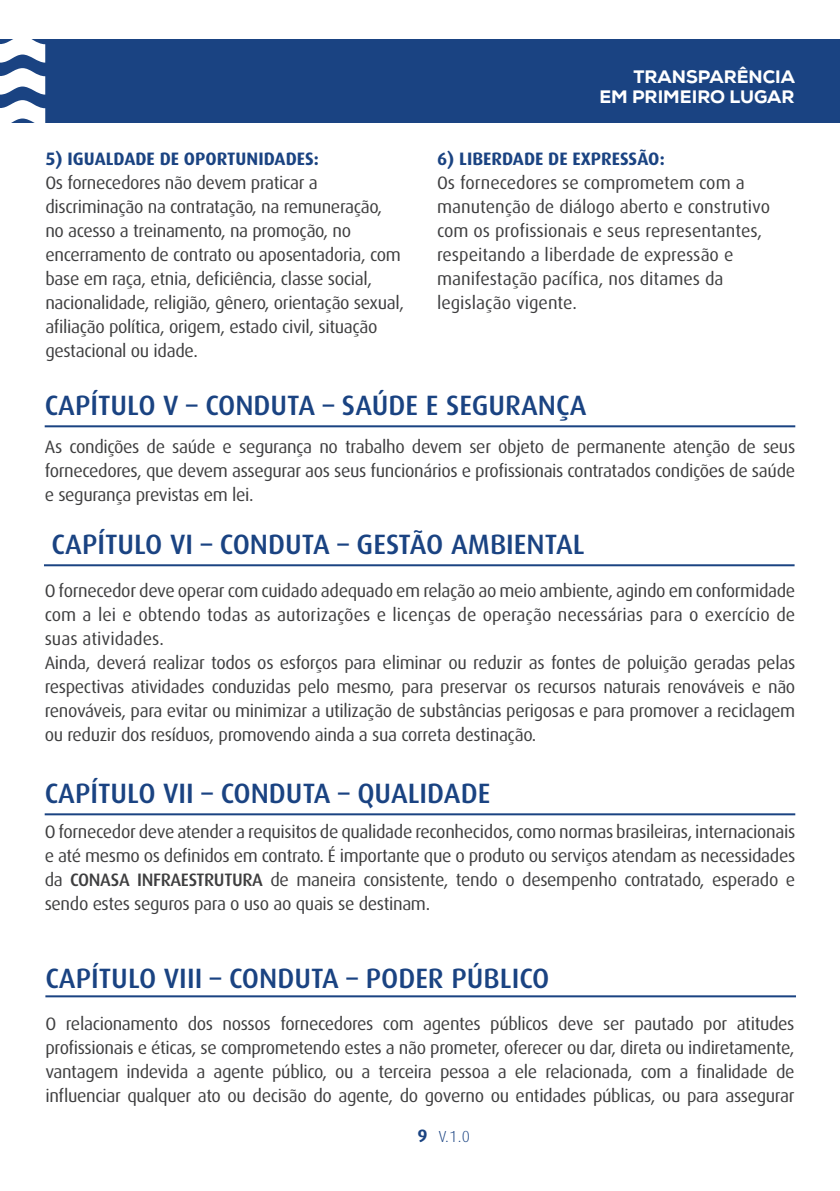
<style>
.page{position:relative;width:840px;height:1191px;background:#fff}
.page>*{position:absolute;margin:0;border:0;box-sizing:border-box;transform-origin:0 0}
.t1{font:500 28px "Dax Pro";color:#1a4382}
.t2{font:18px/24px "Dax Pro";letter-spacing:-.02em;color:#3e3e3f;text-align:justify}
.t3{font:18px/24px "Dax Pro";color:#3e3e3f}
.t4{font:700 18px "Dax Pro";color:#1a4382}
.t5{font:800 18px/20px "Nexa";color:#fff;text-align:right}
.t6{font:300 16px "Dax Pro";color:#1a4382}
.s1{font-weight:500}
</style>
<div class="page">
<div style="left:0;top:40px;width:839px;height:83px;background:#1a4382"></div>
<svg style="left:0;top:39px;width:45px;height:84px"></svg>
<hr style="left:45px;top:425px;width:749px;height:2px;background:#1a4382">
<hr style="left:44px;top:564px;width:750px;height:2px;background:#1a4382">
<hr style="left:45px;top:813px;width:749px;height:2px;background:#1a4382">
<hr style="left:45px;top:995px;width:750px;height:2px;background:#1a4382">
<p class="t4" style="left:45px;top:147px;width:275px">5) IGUALDADE DE OPORTUNIDADES:</p>
<p class="t2" style="left:45px;top:171px;width:360px;text-align:left">Os fornecedores não devem praticar a discriminação na contratação, na remuneração, no acesso a treinamento, na promoção, no encerramento de contrato ou aposentadoria, com base em raça, etnia, deficiência, classe social, nacionalidade, religião, gênero, orientação sexual, afiliação política, origem, estado civil, situação gestacional ou idade.</p>
<p class="t5" style="left:599px;top:67px;width:197px">TRANSPARÊNCIA<br>EM PRIMEIRO LUGAR</p>
<p class="t4" style="left:437px;top:147px;width:229px">6) LIBERDADE DE EXPRESSÃO:</p>
<p class="t3" style="left:437px;top:170px;width:334px">Os fornecedores se comprometem com a manutenção de diálogo aberto e construtivo com os profissionais e seus representantes, respeitando a liberdade de expressão e manifestação pacífica, nos ditames da legislação vigente.</p>
<h1 class="t1" style="left:45px;top:387px;width:543px">CAPÍTULO V – CONDUTA – SAÚDE E SEGURANÇA</h1>
<p class="t2" style="left:45px;top:434px;width:751px">As condições de saúde e segurança no trabalho devem ser objeto de permanente atenção de seus fornecedores, que devem assegurar aos seus funcionários e profissionais contratados condições de saúde e segurança previstas em lei.</p>
<h1 class="t1" style="left:52px;top:525px;width:534px">CAPÍTULO VI – CONDUTA – GESTÃO AMBIENTAL</h1>
<p class="t2" style="left:45px;top:578px;width:751px;text-align:left">O fornecedor deve operar com cuidado adequado em relação ao meio ambiente, agindo em conformidade com a lei e obtendo todas as autorizações e licenças de operação necessárias para o exercício de suas atividades.<br>Ainda, deverá realizar todos os esforços para eliminar ou reduzir as fontes de poluição geradas pelas respectivas atividades conduzidas pelo mesmo, para preservar os recursos naturais renováveis e não renováveis, para evitar ou minimizar a utilização de substâncias perigosas e para promover a reciclagem ou reduzir dos resíduos, promovendo ainda a sua correta destinação.</p>
<h1 class="t1" style="left:45px;top:774px;width:447px">CAPÍTULO VII – CONDUTA – QUALIDADE</h1>
<p class="t2" style="left:45px;top:818px;width:751px">O fornecedor deve atender a requisitos de qualidade reconhecidos, como normas brasileiras, internacionais e até mesmo os definidos em contrato. É importante que o produto ou serviços atendam as necessidades da <span class="s1">CONASA INFRAESTRUTURA</span> de maneira consistente, tendo o desempenho contratado, esperado e sendo estes seguros para o uso ao quais se destinam.</p>
<h1 class="t1" style="left:45px;top:959px;width:505px">CAPÍTULO VIII – CONDUTA – PODER PÚBLICO</h1>
<p class="t2" style="left:45px;top:1010px;width:750px">O relacionamento dos nossos fornecedores com agentes públicos deve ser pautado por atitudes profissionais e éticas, se comprometendo estes a não prometer, oferecer ou dar, direta ou indiretamente, vantagem indevida a agente público, ou a terceira pessoa a ele relacionada, com a finalidade de influenciar qualquer ato ou decisão do agente, do governo ou entidades públicas, ou para assegurar</p>
<p class="t4" style="left:417px;top:1124px;width:12px">9</p>
<p class="t6" style="left:438px;top:1126px;width:33px">V.1.0</p>
</div>
